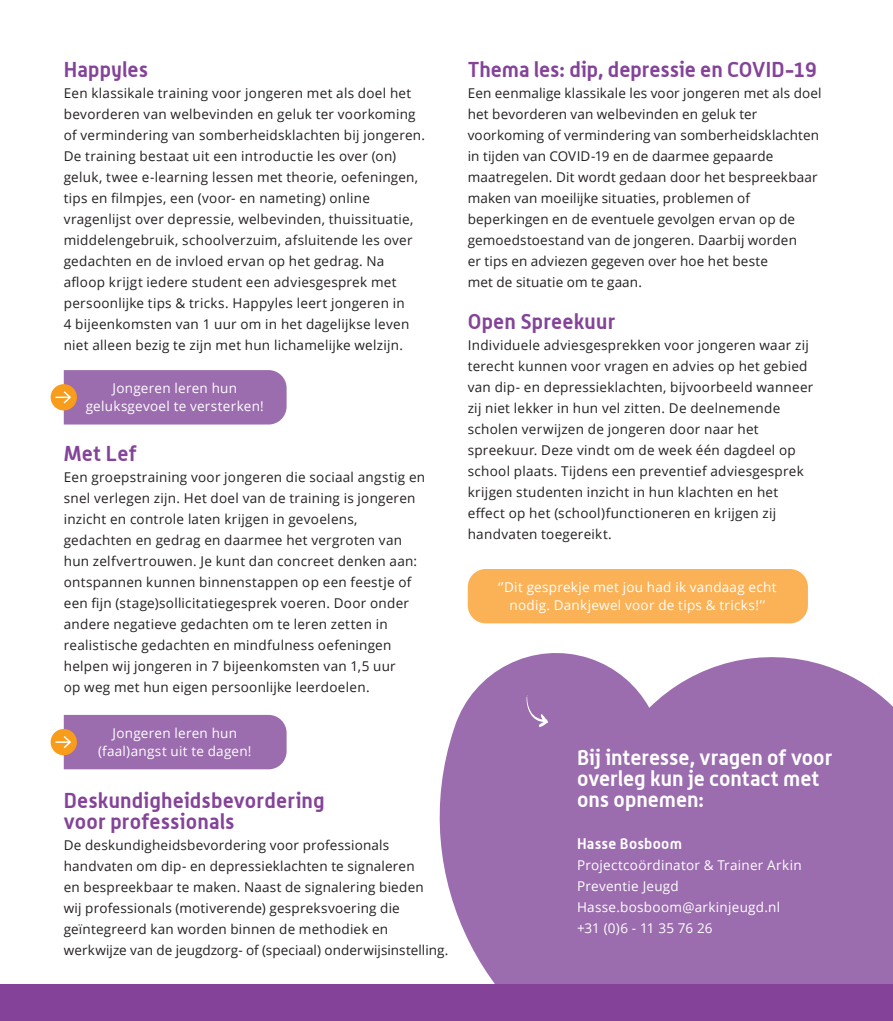
<style>
.page{position:relative;width:893px;height:1021px;background:#fff}
.page>*{position:absolute;margin:0;border:0;box-sizing:border-box;transform-origin:0 0}
.t1{font:700 21px "Alwyn";letter-spacing:.01em;color:#844399}
.t2{font:700 21px/21px "Alwyn";color:#fff}
.t3{font:700 15px "Alwyn";letter-spacing:.02em;color:#fff}
.t4{font:13.5px/21px "Open Sans";letter-spacing:.02em;color:#231f20}
.t5{font:13.5px/21px "Open Sans";letter-spacing:.02em;color:#fff}
</style>
<div class="page">
<svg style="left:439px;top:653px;width:454px;height:331px;background:#a378b5"></svg>
<div style="left:0;top:984px;width:893px;height:36px;background:#844399"></div>
<div style="left:51px;top:384px;width:26px;height:26px;background:#f89c1c;border-radius:50%"></div>
<svg style="left:55px;top:370px;width:232px;height:54px;background:#a273ac"></svg>
<div style="left:51px;top:729px;width:26px;height:26px;background:#f89c1c;border-radius:50%"></div>
<svg style="left:55px;top:715px;width:232px;height:54px;background:#a173ab"></svg>
<svg style="left:526px;top:695px;width:22px;height:32px"></svg>
<div style="left:468px;top:569px;width:340px;height:54px;background:#fbb256;border-radius:18px"></div>
<p class="t1" style="left:64px;top:57px;width:86px">Happyles</p>
<p class="t4" style="left:64px;top:82px;width:363px">Een klassikale training voor jongeren met als doel het bevorderen van welbevinden en geluk ter voorkoming of vermindering van somberheidsklachten bij jongeren.<br>De training bestaat uit een introductie les over (on) geluk, twee e-learning lessen met theorie, oefeningen, tips en filmpjes, een (voor- en nameting) online vragenlijst over depressie, welbevinden, thuissituatie, middelengebruik, schoolverzuim, afsluitende les over gedachten en de invloed ervan op het gedrag. Na afloop krijgt iedere student een adviesgesprek met persoonlijke tips &amp; tricks. Happyles leert jongeren in</p>
<p class="t4" style="left:64px;top:313px;width:347px">4 bijeenkomsten van 1 uur om in het dagelijkse leven niet alleen bezig te zijn met hun lichamelijke welzijn.</p>
<p class="t5" style="left:113px;top:378px;width:126px">Jongeren leren hun</p>
<p class="t5" style="left:86px;top:396px;width:180px">geluksgevoel te versterken!</p>
<p class="t1" style="left:64px;top:441px;width:75px">Met Lef</p>
<p class="t4" style="left:64px;top:466px;width:363px">Een groepstraining voor jongeren die sociaal angstig en snel verlegen zijn. Het doel van de training is jongeren inzicht en controle laten krijgen in gevoelens, gedachten en gedrag en daarmee het vergroten van hun zelfvertrouwen. Je kunt dan concreet denken aan: ontspannen kunnen binnenstappen op een feestje of een fijn (stage)sollicitatiegesprek voeren. Door onder andere negatieve gedachten om te leren zetten in realistische gedachten en mindfulness oefeningen helpen wij jongeren in 7 bijeenkomsten van 1,5 uur</p>
<p class="t4" style="left:64px;top:676px;width:307px">op weg met hun eigen persoonlijke leerdoelen.</p>
<p class="t5" style="left:113px;top:722px;width:126px">Jongeren leren hun</p>
<p class="t5" style="left:98px;top:740px;width:155px">(faal)angst uit te dagen!</p>
<p class="t1" style="left:64px;top:787px;width:262px">Deskundigheidsbevordering</p>
<p class="t1" style="left:64px;top:808px;width:172px">voor professionals</p>
<p class="t4" style="left:64px;top:834px;width:327px">De deskundigheidsbevordering voor professionals</p>
<p class="t4" style="left:64px;top:855px;width:352px">handvaten om dip- en depressieklachten te signaleren</p>
<p class="t4" style="left:64px;top:876px;width:361px">en bespreekbaar te maken. Naast de signalering bieden</p>
<p class="t4" style="left:64px;top:897px;width:338px">wij professionals (motiverende) gespreksvoering die geïntegreerd kan worden binnen de methodiek en</p>
<p class="t4" style="left:64px;top:939px;width:386px">werkwijze van de jeugdzorg- of (speciaal) onderwijsinstelling.</p>
<p class="t1" style="left:468px;top:57px;width:351px">Thema les: dip, depressie en COVID-19</p>
<p class="t4" style="left:468px;top:82px;width:355px">Een eenmalige klassikale les voor jongeren met als doel het bevorderen van welbevinden en geluk ter voorkoming of vermindering van somberheidsklachten in tijden van COVID-19 en de daarmee gepaarde maatregelen. Dit wordt gedaan door het bespreekbaar maken van moeilijke situaties, problemen of beperkingen en de eventuele gevolgen ervan op de gemoedstoestand van de jongeren. Daarbij worden</p>
<p class="t4" style="left:468px;top:250px;width:302px">er tips en adviezen gegeven over hoe het beste</p>
<p class="t4" style="left:468px;top:271px;width:176px">met de situatie om te gaan.</p>
<p class="t1" style="left:468px;top:309px;width:149px">Open Spreekuur</p>
<p class="t4" style="left:468px;top:334px;width:347px">Individuele adviesgesprekken voor jongeren waar zij terecht kunnen voor vragen en advies op het gebied van dip- en depressieklachten, bijvoorbeeld wanneer zij niet lekker in hun vel zitten. De deelnemende scholen verwijzen de jongeren door naar het spreekuur. Deze vindt om de week één dagdeel op school plaats. Tijdens een preventief adviesgesprek krijgen studenten inzicht in hun klachten en het</p>
<p class="t4" style="left:468px;top:502px;width:310px">effect op het (school)functioneren en krijgen zij handvaten toegereikt.</p>
<p class="t5" style="left:498px;top:578px;width:280px;line-height:18px;text-align:center">‘’Dit gesprekje met jou had ik vandaag echt nodig. Dankjewel voor de tips &amp; tricks!’’</p>
<p class="t2" style="left:577px;top:746px;width:257px">Bij interesse, vragen of voor overleg kun je contact met ons opnemen:</p>
<p class="t3" style="left:577px;top:834px;width:107px">Hasse Bosboom</p>
<p class="t5" style="left:577px;top:854px;width:226px">Projectcoördinator &amp; Trainer Arkin<br>Preventie Jeugd</p>
<p class="t5" style="left:577px;top:896px;width:205px">Hasse.bosboom@arkinjeugd.nl</p>
<p class="t5" style="left:577px;top:917px;width:137px">+31 (0)6 - 11 35 76 26</p>
</div>
